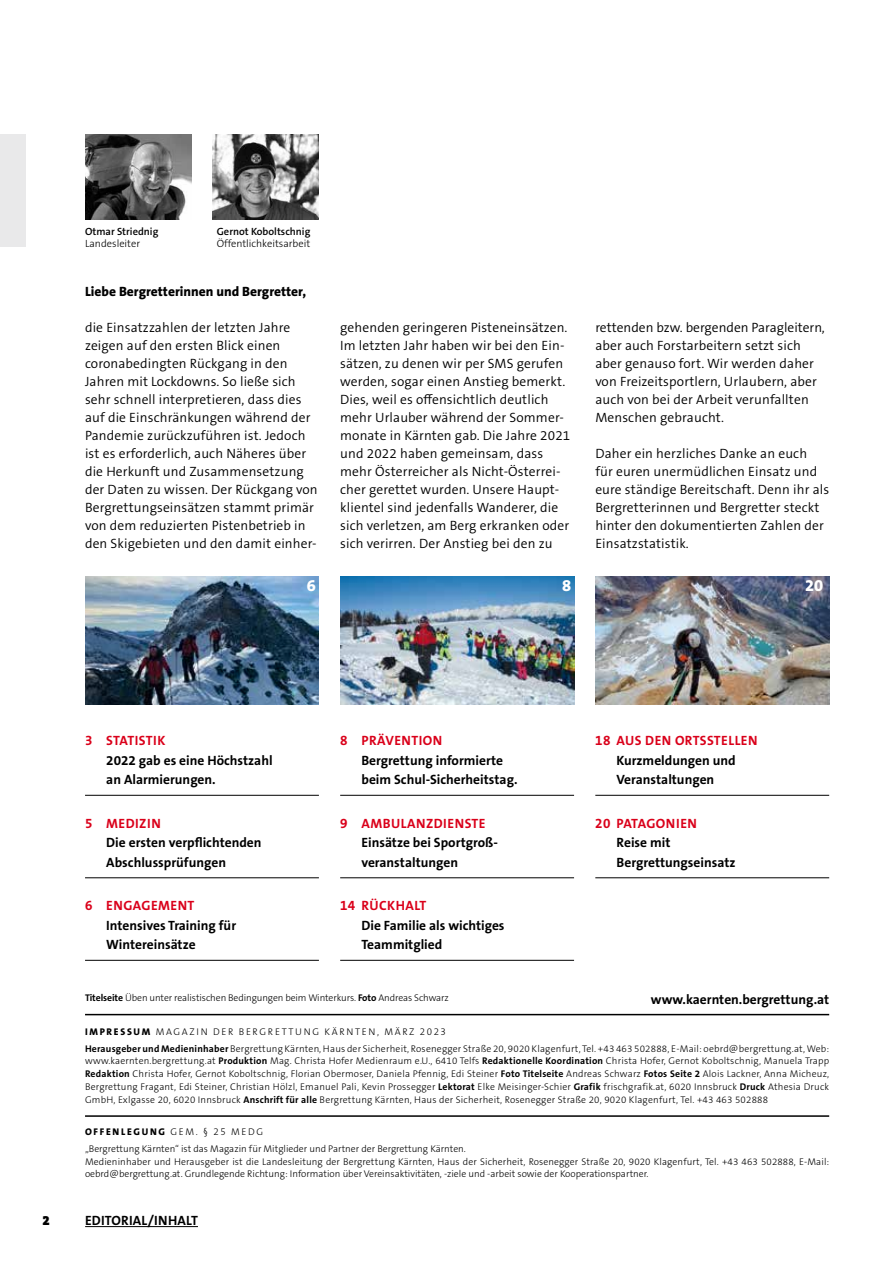
<style>
.page{position:relative;width:893px;height:1263px;background:#fff}
.page>*{position:absolute;margin:0;border:0;box-sizing:border-box;transform-origin:0 0}
.t1{font:800 16.5px "The Sans B W8";color:#fff}
.t2{font:300 13.5px/18px "The Sans B W4";letter-spacing:.01em;color:#000}
.t3{font:700 13.5px/19.5px "The Sans B W7";color:#000}
.t4{font:700 13.5px "The Sans B W7";letter-spacing:.035em;color:#da001a}
.t5{font:800 13.5px "The Sans B W8";color:#000}
.t6{font:700 13.5px "The Sans B W7";letter-spacing:.015em;color:#da001a}
.t7{font:900 13.5px "The Serif B W9";color:#000}
.t8{font:300 10.5px "The Sans B W3";color:#000}
.t9{font:600 10.5px "The Sans B W6";color:#000}
.t10{font:300 9.75px/12.8px "The Sans B W3";letter-spacing:.01em;color:#000}
.t11{font:300 9.75px "The Sans B W3";letter-spacing:-.01em;color:#000}
.t12{font:800 9.75px "The Sans B W8";letter-spacing:.175em;color:#000}
.s1{font-family:"The Sans B W7";font-weight:700}
.s2{font-family:"The Sans B W8";font-weight:800}
.s3{font-family:"The Sans B W3";font-weight:300}
</style>
<div class="page">
<hr style="left:85px;top:1226px;width:113px;height:1px;background:#000">
<img style="left:213px;top:134px;width:106px;height:85px">
<img style="left:85px;top:134px;width:106px;height:85px">
<div style="left:0;top:134px;width:26px;height:113px;background:#e9e9ea"></div>
<hr style="left:85px;top:1014px;width:744px;height:1px;background:#000">
<hr style="left:85px;top:1115px;width:744px;height:2px;background:#000">
<hr style="left:85px;top:795px;width:234px;height:1px;background:#000">
<hr style="left:85px;top:877px;width:234px;height:1px;background:#000">
<hr style="left:85px;top:960px;width:234px;height:1px;background:#000">
<hr style="left:340px;top:795px;width:234px;height:1px;background:#000">
<hr style="left:340px;top:877px;width:234px;height:1px;background:#000">
<hr style="left:340px;top:960px;width:234px;height:1px;background:#000">
<hr style="left:595px;top:795px;width:234px;height:1px;background:#000">
<hr style="left:595px;top:877px;width:234px;height:1px;background:#000">
<img style="left:85px;top:576px;width:234px;height:128px">
<img style="left:340px;top:576px;width:234px;height:128px">
<img style="left:595px;top:576px;width:234px;height:128px">
<p class="t9" style="left:85px;top:225px;width:75px">Otmar Striednig</p>
<p class="t8" style="left:85px;top:237px;width:57px">Landesleiter</p>
<p class="t9" style="left:217px;top:225px;width:95px">Gernot Koboltschnig</p>
<p class="t8" style="left:217px;top:237px;width:95px">Öffentlichkeitsarbeit</p>
<p class="t5" style="left:85px;top:283px;width:223px">Liebe Bergretterinnen und Bergretter,</p>
<p class="t2" style="left:85px;top:318px;width:234px">die Einsatzzahlen der letzten Jahre zeigen auf den ersten Blick einen coronabedingten Rückgang in den Jahren mit Lockdowns. So ließe sich sehr schnell interpretieren, dass dies auf die Einschränkungen während der Pandemie zurückzuführen ist. Jedoch ist es erforderlich, auch Näheres über die Herkunft und Zusammensetzung der Daten zu wissen. Der Rückgang von Bergrettungseinsätzen stammt primär von dem reduzierten Pistenbetrieb in den Skigebieten und den damit einher-</p>
<p class="t2" style="left:340px;top:318px;width:232px">gehenden geringeren Pisteneinsätzen.<br>Im letzten Jahr haben wir bei den Ein&shy;sätzen, zu denen wir per SMS gerufen werden, sogar einen Anstieg bemerkt.<br>Dies, weil es offensichtlich deutlich mehr Urlauber während der Sommer&shy;monate in Kärnten gab. Die Jahre 2021 und 2022 haben gemeinsam, dass mehr Österreicher als Nicht-Österrei&shy;cher gerettet wurden. Unsere Haupt&shy;klientel sind jedenfalls Wanderer, die sich verletzen, am Berg erkranken oder sich verirren. Der Anstieg bei den zu</p>
<p class="t2" style="left:595px;top:318px;width:231px">rettenden bzw. bergenden Paragleitern, aber auch Forstarbeitern setzt sich aber genauso fort. Wir werden daher von Freizeitsportlern, Urlaubern, aber auch von bei der Arbeit verunfallten Menschen gebraucht.</p>
<p class="t2" style="left:595px;top:444px;width:235px">Daher ein herzliches Danke an euch<br>für euren unermüdlichen Einsatz und eure ständige Bereitschaft. Denn ihr als Bergretterinnen und Bergretter steckt hinter den dokumentierten Zahlen der Einsatzstatistik.</p>
<p class="t1" style="left:307px;top:575px;width:11px">6</p>
<p class="t1" style="left:562px;top:575px;width:11px">8</p>
<p class="t1" style="left:805px;top:575px;width:20px">20</p>
<p class="t6" style="left:85px;top:732px;width:82px">3 STATISTIK</p>
<p class="t3" style="left:106px;top:751px;width:168px">2022 gab es eine Höchstzahl an Alarmierungen.</p>
<p class="t4" style="left:85px;top:815px;width:77px">5 MEDIZIN</p>
<p class="t3" style="left:106px;top:833px;width:157px">Die ersten verpflichtenden<br>Abschlussprüfungen</p>
<p class="t4" style="left:85px;top:897px;width:111px">6 ENGAGEMENT</p>
<p class="t3" style="left:106px;top:916px;width:131px">Intensives Training für<br>Wintereinsätze</p>
<p class="t4" style="left:340px;top:732px;width:104px">8 PRÄVENTION</p>
<p class="t3" style="left:361px;top:751px;width:158px">Bergrettung informierte beim Schul-Sicherheitstag.</p>
<p class="t4" style="left:340px;top:815px;width:147px">9 AMBULANZDIENSTE</p>
<p class="t3" style="left:361px;top:833px;width:138px">Einsätze bei Sportgroß&shy;veranstaltungen</p>
<p class="t4" style="left:340px;top:897px;width:88px">14 RÜCKHALT</p>
<p class="t3" style="left:361px;top:916px;width:145px">Die Familie als wichtiges<br>Teammitglied</p>
<p class="t4" style="left:595px;top:732px;width:164px">18 AUS DEN ORTSSTELLEN</p>
<p class="t3" style="left:617px;top:751px;width:121px">Kurzmeldungen und<br>Veranstaltungen</p>
<p class="t4" style="left:595px;top:815px;width:103px">20 PATAGONIEN</p>
<p class="t3" style="left:617px;top:833px;width:120px">Reise mit<br>Bergrettungseinsatz</p>
<p class="t11" style="left:85px;top:991px;width:365px"><span class="s1">Titelseite</span> Üben unter realistischen Bedingungen beim Winterkurs. <span class="s1">Foto</span> Andreas Schwarz</p>
<p class="t3" style="left:651px;top:990px;width:180px">www.kaernten.bergrettung.at</p>
<p class="t10" style="left:85px;top:1023px;width:746px;line-height:17px"><span class="s2">IMPRESSUM</span> MAGAZIN DER BERGRETTUNG KÄRNTEN, MÄRZ 2023<br><span class="s1">Herausgeber und Medieninhaber</span> Bergrettung Kärnten, Haus der Sicherheit, Rosenegger Straße 20, 9020 Klagenfurt, Tel. +43 463 502888, E-Mail: oebrd@bergrettung.at, Web:</p>
<p class="t10" style="left:85px;top:1055px;width:746px;text-align:justify">www.kaernten.bergrettung.at <span class="s1">Produktion</span> Mag. Christa Hofer Medienraum e.U., 6410 Telfs <span class="s1">Redaktionelle Koordination</span> Christa Hofer, Gernot Koboltschnig, Manuela Trapp <span class="s1">Redaktion</span> Christa Hofer, Gernot Koboltschnig, Florian Obermoser, Daniela Pfennig, Edi Steiner <span class="s1">Foto Titelseite</span> Andreas Schwarz <span class="s1">Fotos Seite 2</span> Alois Lackner, Anna Micheuz, Bergrettung Fragant, Edi Steiner, Christian Hölzl, Emanuel Pali, Kevin Prossegger <span class="s1">Lektorat</span> Elke Meisinger-Schier <span class="s1">Grafik</span> frischgrafik.at, 6020 Innsbruck <span class="s1">Druck</span> Athesia Druck GmbH, Exlgasse 20, 6020 Innsbruck <span class="s1">Anschrift für alle</span> Bergrettung Kärnten, Haus der Sicherheit, Rosenegger Straße 20, 9020 Klagenfurt, Tel. +43 463 502888</p>
<p class="t12" style="left:85px;top:1125px;width:180px">OFFENLEGUNG <span class="s3">GEM. § 25 MEDG</span></p>
<p class="t10" style="left:85px;top:1142px;width:746px">„Bergrettung Kärnten“ ist das Magazin für Mitglieder und Partner der Bergrettung Kärnten.<br>Medieninhaber und Herausgeber ist die Landesleitung der Bergrettung Kärnten, Haus der Sicherheit, Rosenegger Straße 20, 9020 Klagenfurt, Tel. +43 463 502888, E-Mail: oebrd@bergrettung.at. Grundlegende Richtung: Information über Vereinsaktivitäten, -ziele und -arbeit sowie der Kooperationspartner.</p>
<p class="t7" style="left:43px;top:1211px;width:9px">2</p>
<p class="t3" style="left:85px;top:1210px;width:114px">EDITORIAL/INHALT</p>
</div>
